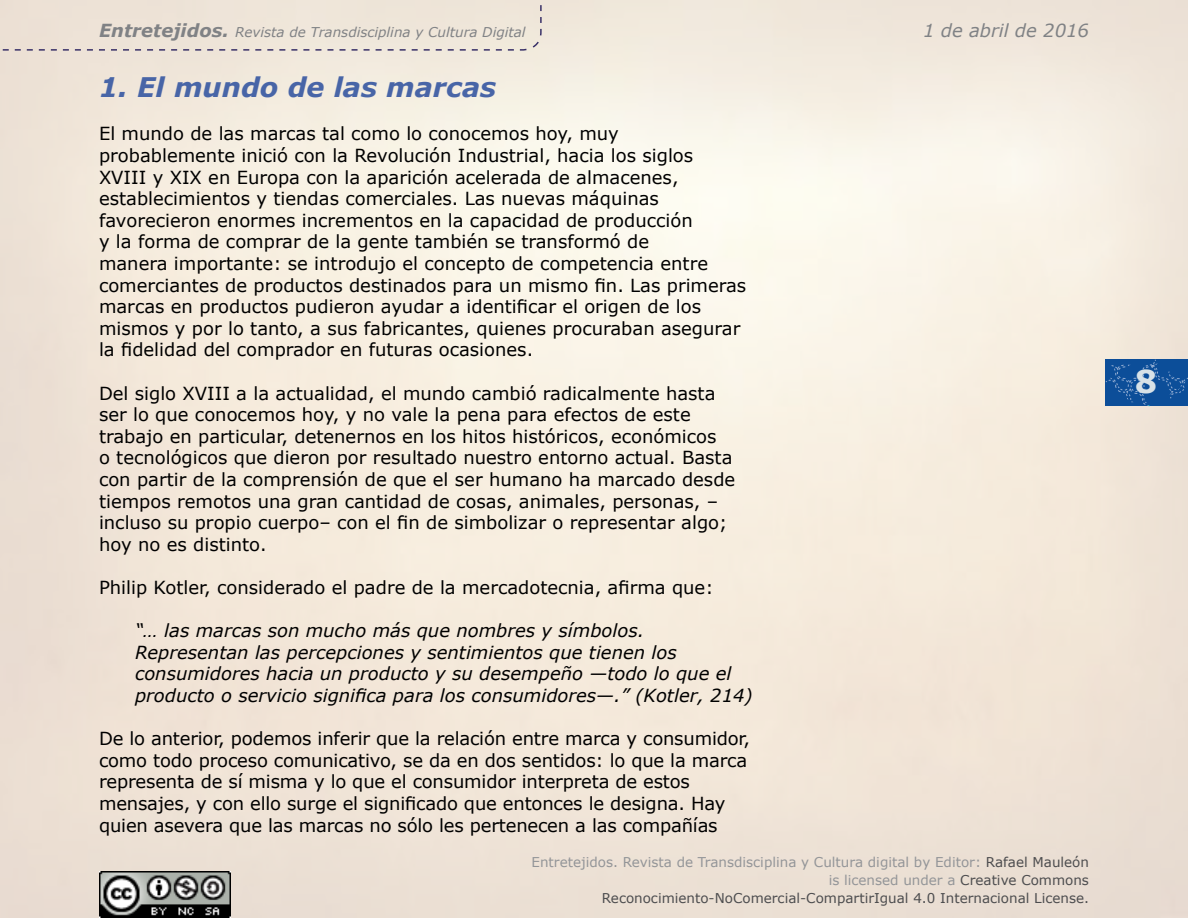
<style>
.page{position:relative;width:1188px;height:918px;background:#fff}
.page>*{position:absolute;margin:0;border:0;box-sizing:border-box;transform-origin:0 0}
.t1{font:700 31.5px "Verdana";color:#d8e2e7}
.t2{font:italic 700 27px "Verdana";color:#4865a7}
.t3{font:18px/21.6px "Verdana";color:#000}
.t4{font:italic 18px/21.6px "Verdana";color:#000}
.t5{font:italic 18px "Verdana";color:#808285}
.t6{font:13.5px/18px "Verdana";color:#4d4d4f;text-align:right}
.t7{font:italic 13.5px "Verdana";color:#808285}
.s1{font-weight:700;font-size:18px}
.s2{color:#939598}
</style>
<div class="page">
<img style="left:0;top:0;width:1188px;height:918px">
<img style="left:99px;top:872px;width:132px;height:46px">
<svg style="left:1105px;top:359px;width:83px;height:48px;background:#18569d"></svg>
<div style="left:0;top:0;width:542px;height:51px;background:#eee5d8"></div>
<p class="t7" style="left:99px;top:23px;width:428px"><span class="s1">Entretejidos.</span> Revista de Transdisciplina y Cultura Digital</p>
<p class="t5" style="left:923px;top:18px;width:168px">1 de abril de 2016</p>
<h2 class="t2" style="left:99px;top:68px;width:399px">1. El mundo de las marcas</h2>
<p class="t3" style="left:99px;top:123px;width:649px">El mundo de las marcas tal como lo conocemos hoy, muy probablemente inició con la Revolución Industrial, hacia los siglos<br>XVIII y XIX en Europa con la aparición acelerada de almacenes, establecimientos y tiendas comerciales. Las nuevas máquinas favorecieron enormes incrementos en la capacidad de producción<br>y la forma de comprar de la gente también se transformó de<br>manera importante: se introdujo el concepto de competencia entre comerciantes de productos destinados para un mismo fin. Las primeras marcas en productos pudieron ayudar a identificar el origen de los mismos y por lo tanto, a sus fabricantes, quienes procuraban asegurar la fidelidad del comprador en futuras ocasiones.</p>
<p class="t3" style="left:99px;top:382px;width:638px">Del siglo XVIII a la actualidad, el mundo cambió radicalmente hasta ser lo que conocemos hoy, y no vale la pena para efectos de este trabajo en particular, detenernos en los hitos históricos, económicos<br>o tecnológicos que dieron por resultado nuestro entorno actual. Basta con partir de la comprensión de que el ser humano ha marcado desde tiempos remotos una gran cantidad de cosas, animales, personas, – incluso su propio cuerpo– con el fin de simbolizar o representar algo; hoy no es distinto.</p>
<p class="t3" style="left:99px;top:576px;width:616px">Philip Kotler, considerado el padre de la mercadotecnia, afirma que:</p>
<p class="t4" style="left:135px;top:620px;width:619px">“… las marcas son mucho más que nombres y símbolos.<br>Representan las percepciones y sentimientos que tienen los consumidores hacia un producto y su desempeño —todo lo que el producto o servicio significa para los consumidores—.” (Kotler, 214)</p>
<p class="t3" style="left:99px;top:728px;width:653px">De lo anterior, podemos inferir que la relación entre marca y consumidor, como todo proceso comunicativo, se da en dos sentidos: lo que la marca representa de sí misma y lo que el consumidor interpreta de estos mensajes, y con ello surge el significado que entonces le designa. Hay quien asevera que las marcas no sólo les pertenecen a las compañías</p>
<p class="t6" style="left:532px;top:853px;width:559px"><span class="s2">Entretejidos. Revista de Transdisciplina y Cultura digital by Editor:</span> Rafael Mauleón <span class="s2">is licensed under a</span> Creative Commons<br>Reconocimiento-NoComercial-CompartirIgual 4.0 Internacional License.</p>
<h1 class="t1" style="left:1135px;top:359px;width:24px">8</h1>
</div>
